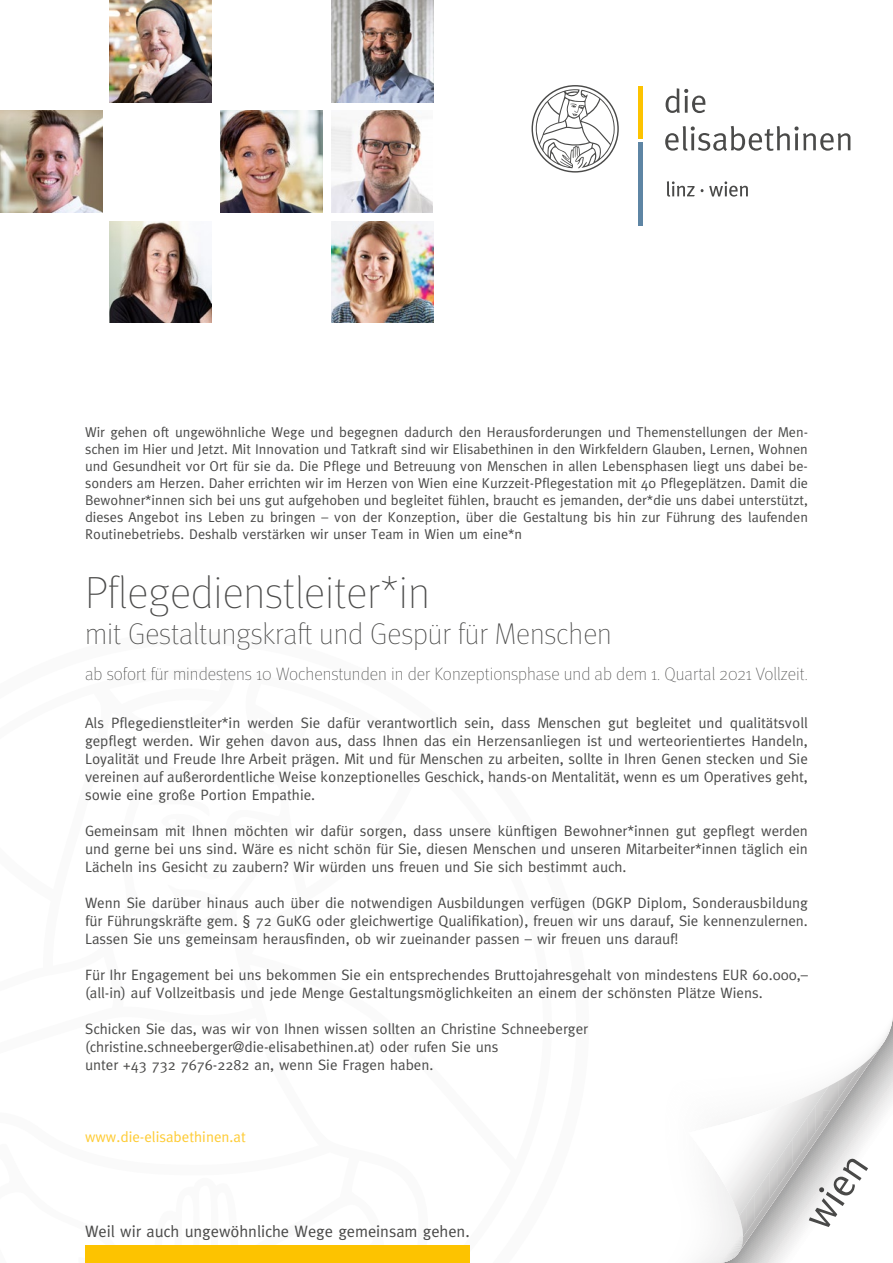
<style>
.page{position:relative;width:893px;height:1263px;background:#fff}
.page>*{position:absolute;margin:0;border:0;box-sizing:border-box;transform-origin:0 0}
.t1{font:100 45px "Meta OT";color:#4a4a49}
.t2{font:100 30px "Meta OT";letter-spacing:-.005em;color:#4a4a49}
.t3{font:100 18px "Meta OT";color:#4a4a49}
.t4{font:16.5px "Meta";letter-spacing:-.005em;color:#4a4a49}
.t5{font:15px/18px "Meta";color:#4a4a49;text-align:justify}
.t6{font:15px "Meta";color:#fecb33}
.t7{font:14.25px/17.1px "Meta";color:#4a4a49;text-align:justify}
</style>
<div class="page">
<svg style="left:701px;top:1018px;width:192px;height:245px"></svg>
<img style="left:701px;top:1114px;width:56px;height:58px">
<img style="left:110px;top:221px;width:102px;height:102px">
<div style="left:85px;top:1246px;width:384px;height:17px;background:#fdc300"></div>
<svg style="left:665px;top:126px;width:185px;height:25px"></svg>
<svg style="left:666px;top:88px;width:39px;height:25px"></svg>
<hr style="left:639px;top:86px;width:4px;height:52px;background:#fdc300">
<hr style="left:639px;top:142px;width:4px;height:83px;background:#5e85a4">
<svg style="left:667px;top:181px;width:81px;height:16px"></svg>
<svg style="left:531px;top:85px;width:88px;height:88px"></svg>
<img style="left:221px;top:111px;width:102px;height:102px">
<img style="left:331px;top:110px;width:102px;height:102px">
<img style="left:331px;top:0;width:102px;height:102px">
<img style="left:0;top:110px;width:102px;height:103px">
<img style="left:110px;top:0;width:102px;height:102px">
<img style="left:331px;top:221px;width:102px;height:102px">
<p class="t7" style="left:85px;top:423px;width:724px">Wir gehen oft ungewöhnliche Wege und begegnen dadurch den Herausforderungen und Themenstellungen der Men&shy;schen im Hier und Jetzt. Mit Innovation und Tatkraft sind wir Elisabethinen in den Wirkfeldern Glauben, Lernen, Wohnen und Gesundheit vor Ort für sie da. Die Pflege und Betreuung von Menschen in allen Lebensphasen liegt uns dabei be&shy;sonders am Herzen. Daher errichten wir im Herzen von Wien eine Kurzzeit-Pflegestation mit 40 Pflegeplätzen. Damit die Bewohner*innen sich bei uns gut aufgehoben und begleitet fühlen, braucht es jemanden, der*die uns dabei unterstützt, dieses Angebot ins Leben zu bringen – von der Konzeption, über die Gestaltung bis hin zur Führung des laufenden Routinebetriebs. Deshalb verstärken wir unser Team in Wien um eine*n</p>
<h1 class="t1" style="left:85px;top:567px;width:346px">Pflegedienstleiter*in</h1>
<h2 class="t2" style="left:85px;top:617px;width:528px">mit Gestaltungskraft und Gespür für Menschen</h2>
<p class="t3" style="left:85px;top:664px;width:724px">ab sofort für mindestens 10 Wochenstunden in der Konzeptionsphase und ab dem 1. Quartal 2021 Vollzeit.</p>
<p class="t5" style="left:85px;top:714px;width:724px">Als Pflegedienstleiter*in werden Sie dafür verantwortlich sein, dass Menschen gut begleitet und qualitätsvoll gepflegt werden. Wir gehen davon aus, dass Ihnen das ein Herzensanliegen ist und werteorientiertes Handeln, Loyalität und Freude Ihre Arbeit prägen. Mit und für Menschen zu arbeiten, sollte in Ihren Genen stecken und Sie vereinen auf außerordentliche Weise konzeptionelles Geschick, hands-on Mentalität, wenn es um Operatives geht, sowie eine große Portion Empathie.</p>
<p class="t5" style="left:85px;top:822px;width:724px">Gemeinsam mit Ihnen möchten wir dafür sorgen, dass unsere künftigen Bewohner*innen gut gepflegt werden und gerne bei uns sind. Wäre es nicht schön für Sie, diesen Menschen und unseren Mitarbeiter*innen täglich ein Lächeln ins Gesicht zu zaubern? Wir würden uns freuen und Sie sich bestimmt auch.</p>
<p class="t5" style="left:85px;top:894px;width:724px">Wenn Sie darüber hinaus auch über die notwendigen Ausbildungen verfügen (DGKP Diplom, Sonderausbildung für Führungskräfte gem. § 72 GuKG oder gleichwertige Qualifikation), freuen wir uns darauf, Sie kennenzulernen.<br>Lassen Sie uns gemeinsam herausfinden, ob wir zueinander passen – wir freuen uns darauf!</p>
<p class="t5" style="left:85px;top:966px;width:724px">Für Ihr Engagement bei uns bekommen Sie ein entsprechendes Bruttojahresgehalt von mindestens EUR 60.000,– (all-in) auf Vollzeitbasis und jede Menge Gestaltungsmöglichkeiten an einem der schönsten Plätze Wiens.</p>
<p class="t5" style="left:85px;top:1020px;width:504px;text-align:left">Schicken Sie das, was wir von Ihnen wissen sollten an Christine Schneeberger (christine.schneeberger@die-elisabethinen.at) oder rufen Sie uns<br>unter +43 732 7676-2282 an, wenn Sie Fragen haben.</p>
<p class="t6" style="left:85px;top:1128px;width:162px">www.die-elisabethinen.at</p>
<p class="t4" style="left:85px;top:1222px;width:386px">Weil wir auch ungewöhnliche Wege gemeinsam gehen.</p>
</div>
